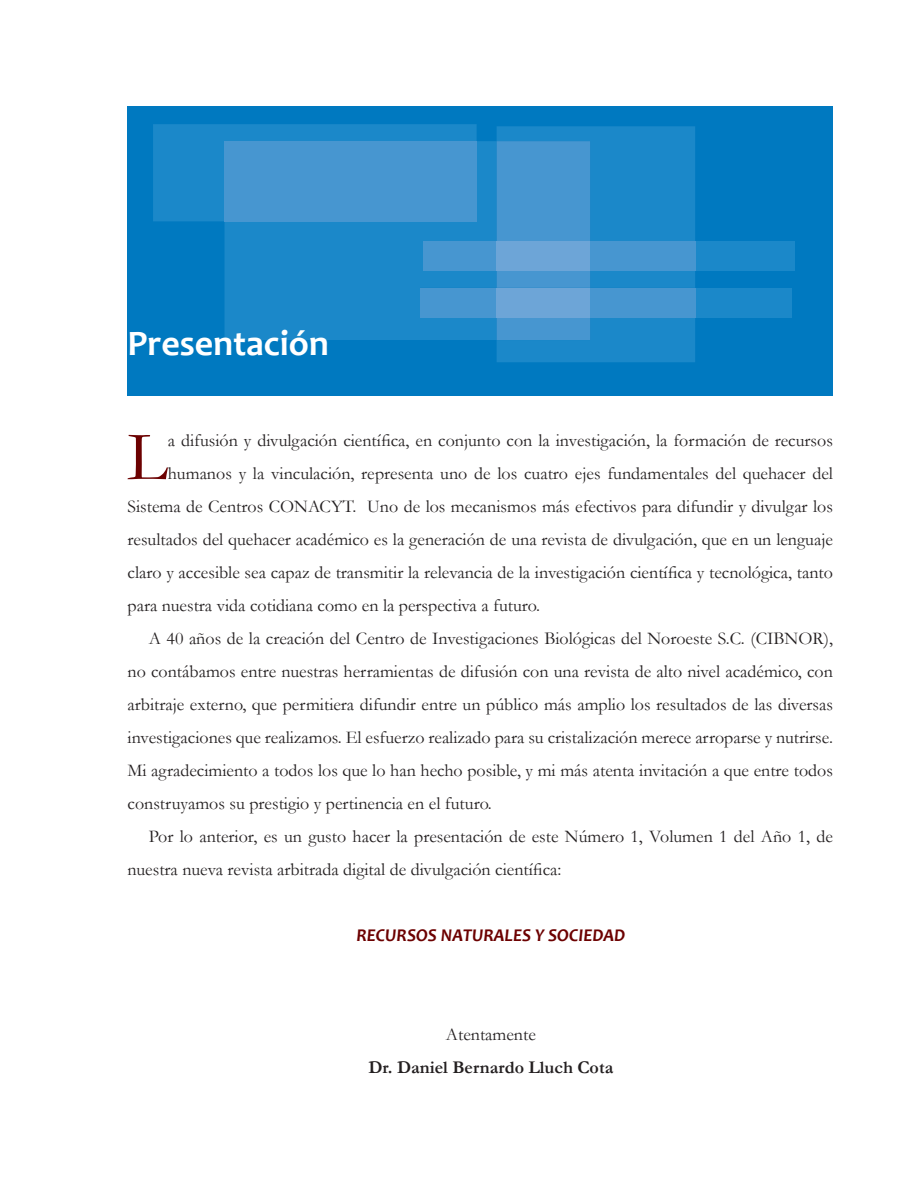
<style>
.page{position:relative;width:918px;height:1188px;background:#fff}
.page>*{position:absolute;margin:0;border:0;box-sizing:border-box;transform-origin:0 0}
.t1{font:70.95px "Garamond";color:#6c0101}
.t2{font:700 36px "Candara";color:#fff}
.t3{font:18px "Garamond";color:#231f20}
.t4{font:italic 700 18px "Candara";color:#6c0101}
.t5{font:700 18px "Garamond";color:#231f20}
</style>
<div class="page">
<div style="left:128px;top:106px;width:705px;height:290px;background:#0079c0"></div>
<div style="left:497px;top:126px;width:198px;height:236px;background:#1b88c9"></div>
<div style="left:225px;top:141px;width:272px;height:199px;background:#1b88c9"></div>
<div style="left:497px;top:141px;width:93px;height:199px;background:#4796d0"></div>
<div style="left:153px;top:124px;width:324px;height:97px;background:#1b88c9"></div>
<div style="left:225px;top:141px;width:252px;height:80px;background:#4796d0"></div>
<div style="left:695px;top:288px;width:97px;height:30px;background:#1b88c9"></div>
<div style="left:590px;top:288px;width:105px;height:30px;background:#4796d0"></div>
<div style="left:420px;top:288px;width:77px;height:30px;background:#4796d0"></div>
<div style="left:497px;top:288px;width:93px;height:30px;background:#6da5d7"></div>
<div style="left:695px;top:241px;width:100px;height:30px;background:#1b88c9"></div>
<div style="left:590px;top:241px;width:105px;height:30px;background:#4796d0"></div>
<div style="left:423px;top:241px;width:74px;height:30px;background:#4796d0"></div>
<div style="left:497px;top:241px;width:93px;height:30px;background:#6da5d7"></div>
<h2 class="t2" style="left:128px;top:321px;width:203px">Presentación</h2>
<h1 class="t1" style="left:127px;top:414px;width:42px">L</h1>
<p class="t3" style="left:168px;top:430px;width:667px">a difusión y divulgación científica, en conjunto con la investigación, la formación de recursos</p>
<p class="t3" style="left:168px;top:463px;width:667px">humanos y la vinculación, representa uno de los cuatro ejes fundamentales del quehacer del</p>
<p class="t3" style="left:128px;top:496px;width:707px">Sistema de Centros CONACYT. Uno de los mecanismos más efectivos para difundir y divulgar los</p>
<p class="t3" style="left:128px;top:529px;width:707px">resultados del quehacer académico es la generación de una revista de divulgación, que en un lenguaje</p>
<p class="t3" style="left:128px;top:562px;width:707px">claro y accesible sea capaz de transmitir la relevancia de la investigación científica y tecnológica, tanto</p>
<p class="t3" style="left:128px;top:595px;width:414px">para nuestra vida cotidiana como en la perspectiva a futuro.</p>
<p class="t3" style="left:149px;top:628px;width:686px">A 40 años de la creación del Centro de Investigaciones Biológicas del Noroeste S.C. (CIBNOR),</p>
<p class="t3" style="left:128px;top:661px;width:707px">no contábamos entre nuestras herramientas de difusión con una revista de alto nivel académico, con</p>
<p class="t3" style="left:128px;top:694px;width:707px">arbitraje externo, que permitiera difundir entre un público más amplio los resultados de las diversas</p>
<p class="t3" style="left:128px;top:727px;width:707px">investigaciones que realizamos. El esfuerzo realizado para su cristalización merece arroparse y nutrirse.</p>
<p class="t3" style="left:128px;top:760px;width:707px">Mi agradecimiento a todos los que lo han hecho posible, y mi más atenta invitación a que entre todos</p>
<p class="t3" style="left:128px;top:793px;width:366px">construyamos su prestigio y pertinencia en el futuro.</p>
<p class="t3" style="left:149px;top:825px;width:686px">Por lo anterior, es un gusto hacer la presentación de este Número 1, Volumen 1 del Año 1, de</p>
<p class="t3" style="left:128px;top:858px;width:435px">nuestra nueva revista arbitrada digital de divulgación científica:</p>
<p class="t4" style="left:356px;top:924px;width:270px">RECURSOS NATURALES Y SOCIEDAD</p>
<p class="t3" style="left:446px;top:1023px;width:92px">Atentamente</p>
<p class="t5" style="left:368px;top:1056px;width:246px">Dr. Daniel Bernardo Lluch Cota</p>
</div>
